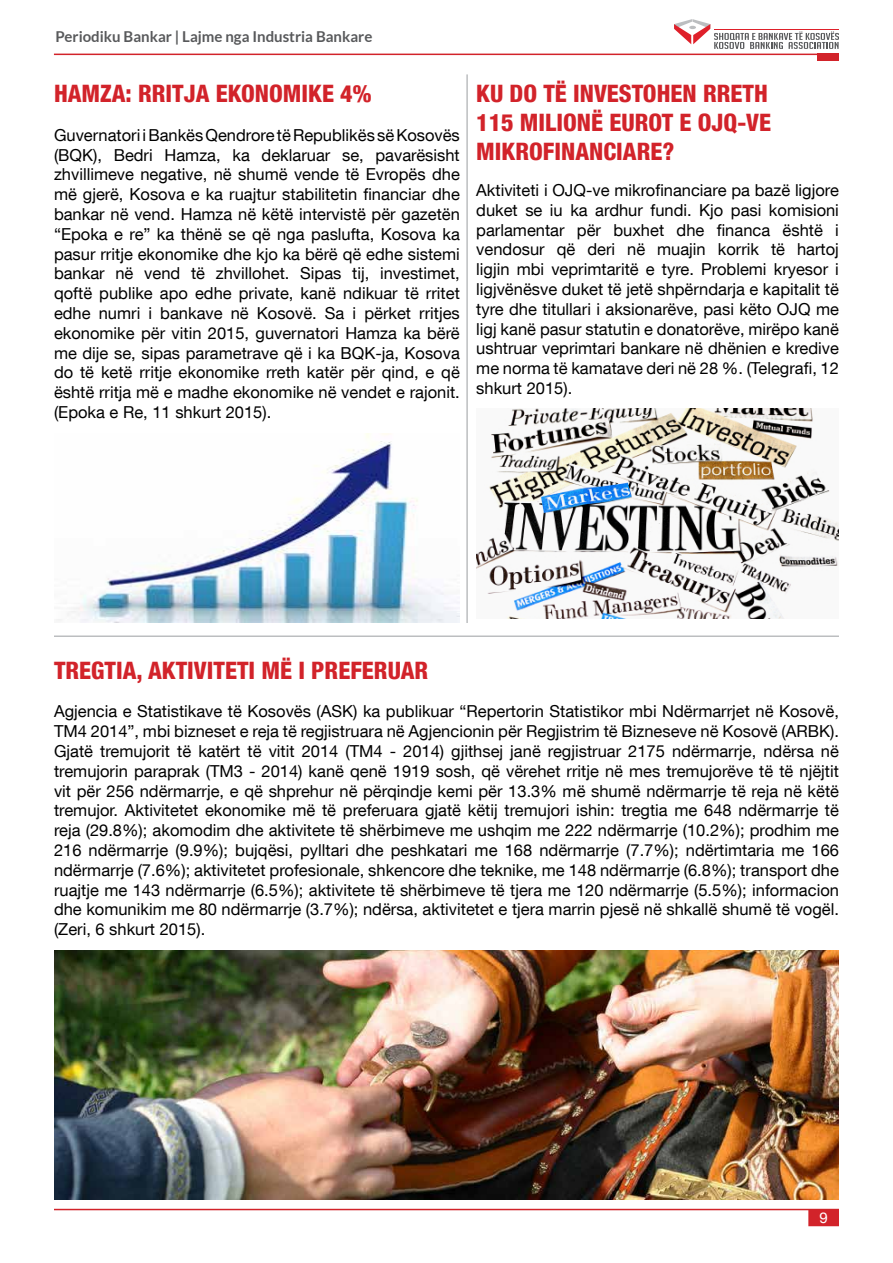
<style>
.page{position:relative;width:893px;height:1263px;background:#fff}
.page>*{position:absolute;margin:0;border:0;box-sizing:border-box;transform-origin:0 0}
.t1{font:800 condensed 24px "Helvetica Neue LT Com";color:#d2232a}
.t2{font:16.5px/19.8px "Helvetica Neue LT Com";color:#000;text-align:justify}
.t3{font:700 15px "Lato";color:#58595b}
.t4{font:15px "Helvetica Neue LT Com";color:#fff}
</style>
<div class="page">
<svg style="left:674px;top:19px;width:165px;height:30px"></svg>
<hr style="left:54px;top:54px;width:785px;height:1px;background:#d2232a">
<div style="left:817px;top:54px;width:22px;height:7px;background:#d2232a"></div>
<hr style="left:54px;top:1209px;width:785px;height:1px;background:#d2232a">
<div style="left:809px;top:1210px;width:29px;height:15px;background:#d2232a"></div>
<div style="left:808px;top:1209px;width:31px;height:17px;border:2px solid #d2232a"></div>
<hr style="left:54px;top:635px;width:785px;height:2px;background:#bcbec0">
<hr style="left:466px;top:74px;width:2px;height:549px;background:#bcbec0">
<img style="left:57px;top:434px;width:403px;height:189px">
<img style="left:54px;top:950px;width:785px;height:249px">
<img style="left:476px;top:408px;width:363px;height:211px">
<p class="t3" style="left:55px;top:28px;width:318px">Periodiku Bankar | Lajme nga Industria Bankare</p>
<h1 class="t1" style="left:54px;top:79px;width:111px">HAMZA: RRITJA</h1>
<h1 class="t1" style="left:216px;top:79px;width:14px">EKONOMIKE</h1>
<h1 class="t1" style="left:340px;top:79px;width:33px">4%</h1>
<h1 class="t1" style="left:476px;top:79px;width:111px">KUDO TË INVESTOHEN</h1>
<h1 class="t1" style="left:703px;top:79px;width:14px">RRETH</h1>
<h1 class="t1" style="left:476px;top:108px;width:57px">115 MILIONË</h1>
<h1 class="t1" style="left:609px;top:108px;width:14px">EUROT</h1>
<h1 class="t1" style="left:680px;top:108px;width:80px">E OJQ-VE</h1>
<h1 class="t1" style="left:476px;top:137px;width:14px">MIKROFINANCIARE</h1>
<h1 class="t1" style="left:662px;top:137px;width:13px">?</h1>
<p class="t2" style="left:54px;top:125px;width:407px">Guvernatori i Bankës Qendrore të Republikës së Kosovës (BQK), Bedri Hamza, ka deklaruar se, pavarësisht zhvillimeve negative, në shumë vende të Evropës dhe më gjerë, Kosova e ka ruajtur stabilitetin financiar dhe bankar në vend. Hamza në këtë intervistë për gazetën “Epoka e re” ka thënë se që nga paslufta, Kosova ka pasur rritje ekonomike dhe kjo ka bërë që edhe sistemi bankar në vend të zhvillohet. Sipas tij, investimet, qoftë publike apo edhe private, kanë ndikuar të rritet edhe numri i bankave në Kosovë. Sa i përket rritjes ekonomike për vitin 2015, guvernatori Hamza ka bërë me dije se, sipas parametrave që i ka BQK-ja, Kosova do të ketë rritje ekonomike rreth katër për qind, e që është rritja më e madhe ekonomike në vendet e rajonit. (Epoka e Re, 11 shkurt 2015).</p>
<p class="t2" style="left:476px;top:180px;width:364px">Aktiviteti i OJQ-ve mikrofinanciare pa bazë ligjore duket se iu ka ardhur fundi. Kjo pasi komisioni parlamentar për buxhet dhe financa është i vendosur që deri në muajin korrik të hartoj ligjin mbi veprimtaritë e tyre. Problemi kryesor i ligjvënësve duket të jetë shpërndarja e kapitalit të tyre dhe titullari i aksionarëve, pasi këto OJQ me ligj kanë pasur statutin e donatorëve, mirëpo kanë ushtruar veprimtari bankare në dhënien e kredive me norma të kamatave deri në 28 %. (Telegrafi, 12 shkurt 2015).</p>
<h1 class="t1" style="left:54px;top:656px;width:25px">TREGTIA</h1>
<h1 class="t1" style="left:137px;top:656px;width:24px">, AKTIVITETI</h1>
<h1 class="t1" style="left:261px;top:656px;width:64px">MË IPREFERUAR</h1>
<p class="t2" style="left:54px;top:701px;width:787px">Agjencia e Statistikave të Kosovës (ASK) ka publikuar “Repertorin Statistikor mbi Ndërmarrjet në Kosovë, TM4 2014”, mbi bizneset e reja të regjistruara në Agjencionin për Regjistrim të Bizneseve në Kosovë (ARBK).<br>Gjatë tremujorit të katërt të vitit 2014 (TM4 - 2014) gjithsej janë regjistruar 2175 ndërmarrje, ndërsa në tremujorin paraprak (TM3 - 2014) kanë qenë 1919 sosh, që vërehet rritje në mes tremujorëve të të njëjtit vit për 256 ndërmarrje, e që shprehur në përqindje kemi për 13.3% më shumë ndërmarrje të reja në këtë tremujor. Aktivitetet ekonomike më të preferuara gjatë këtij tremujori ishin: tregtia me 648 ndërmarrje të reja (29.8%); akomodim dhe aktivitete të shërbimeve me ushqim me 222 ndërmarrje (10.2%); prodhim me 216 ndërmarrje (9.9%); bujqësi, pylltari dhe peshkatari me 168 ndërmarrje (7.7%); ndërtimtaria me 166 ndërmarrje (7.6%); aktivitetet profesionale, shkencore dhe teknike, me 148 ndërmarrje (6.8%); transport dhe ruajtje me 143 ndërmarrje (6.5%); aktivitete të shërbimeve të tjera me 120 ndërmarrje (5.5%); informacion dhe komunikim me 80 ndërmarrje (3.7%); ndërsa, aktivitetet e tjera marrin pjesë në shkallë shumë të vogël. (Zeri, 6 shkurt 2015).</p>
<p class="t4" style="left:819px;top:1208px;width:10px">9</p>
</div>
